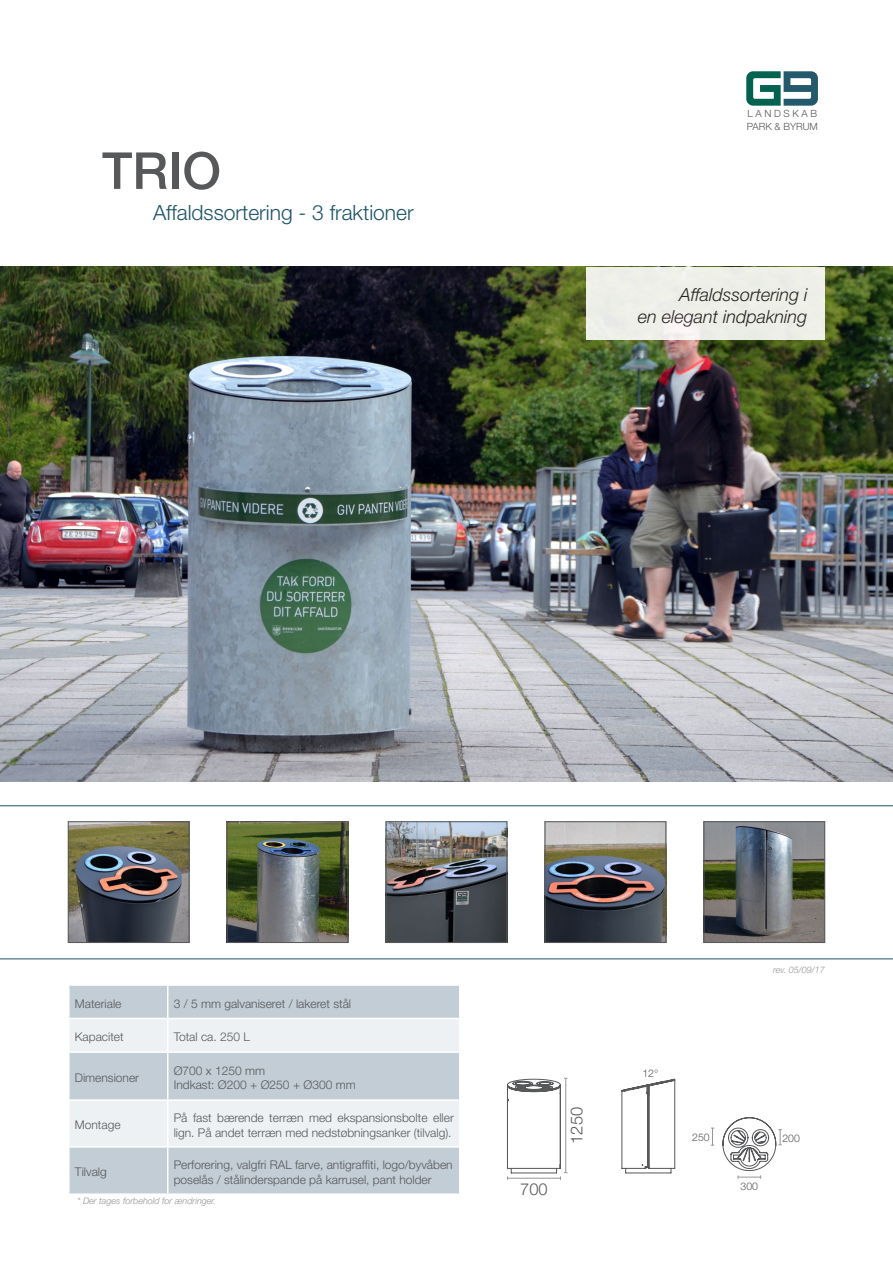
<style>
.page{position:relative;width:893px;height:1263px;background:#fff}
.page>*{position:absolute;margin:0;border:0;box-sizing:border-box;transform-origin:0 0}
.t1{font:500 51px "Helvetica Neue";color:#57585a}
.t2{font:300 21px "Helvetica Neue";color:#1d5467}
.t3{font:italic 300 18px/21.6px "Helvetica Neue";color:#231f20;text-align:right}
.t4{font:300 16.5px "Helvetica Neue";color:#57585a}
.t5{font:300 12px/14.4px "Helvetica Neue";color:#57585a}
.t6{font:300 10.5px "Helvetica Neue";color:#57585a}
.t7{font:300 9.9px/12.1px "Helvetica Neue";letter-spacing:.135em;color:#575756}
.t8{font:italic 300 9px "Helvetica Neue";color:#939598}
</style>
<div class="page">
<svg style="left:0;top:805px;width:893px;height:154px"></svg>
<div style="left:70px;top:986px;width:389px;height:207px;background:#c2cdd6"></div>
<svg style="left:70px;top:1019px;width:389px;height:127px;background:#dce3e8"></svg>
<hr style="left:167px;top:986px;width:1px;height:32px;background:#fff">
<hr style="left:68px;top:1018px;width:100px;height:1px;background:#fff">
<hr style="left:168px;top:1018px;width:292px;height:1px;background:#fff">
<hr style="left:167px;top:1019px;width:1px;height:32px;background:#fff">
<hr style="left:68px;top:1051px;width:100px;height:2px;background:#fff">
<hr style="left:168px;top:1051px;width:292px;height:2px;background:#fff">
<hr style="left:167px;top:1053px;width:1px;height:46px;background:#fff">
<hr style="left:68px;top:1099px;width:100px;height:2px;background:#fff">
<hr style="left:168px;top:1099px;width:292px;height:2px;background:#fff">
<hr style="left:167px;top:1101px;width:1px;height:45px;background:#fff">
<hr style="left:68px;top:1146px;width:100px;height:2px;background:#fff">
<hr style="left:168px;top:1146px;width:292px;height:2px;background:#fff">
<hr style="left:167px;top:1148px;width:1px;height:45px;background:#fff">
<img style="left:0;top:267px;width:893px;height:514px">
<img style="left:70px;top:823px;width:117px;height:118px">
<div style="left:68px;top:821px;width:121px;height:122px;border:1px solid #57585a"></div>
<img style="left:706px;top:823px;width:117px;height:118px">
<div style="left:704px;top:821px;width:121px;height:122px;border:1px solid #57585a"></div>
<img style="left:388px;top:823px;width:117px;height:118px">
<div style="left:386px;top:821px;width:121px;height:122px;border:1px solid #57585a"></div>
<img style="left:229px;top:823px;width:117px;height:118px">
<div style="left:227px;top:821px;width:121px;height:122px;border:1px solid #57585a"></div>
<img style="left:547px;top:823px;width:117px;height:118px">
<div style="left:545px;top:821px;width:121px;height:122px;border:1px solid #57585a"></div>
<div style="left:586px;top:267px;width:239px;height:73px;background:#edefe8"></div>
<svg style="left:711px;top:1128px;width:3px;height:18px"></svg>
<svg style="left:507px;top:1078px;width:60px;height:102px"></svg>
<svg style="left:621px;top:1078px;width:55px;height:96px"></svg>
<svg style="left:722px;top:1117px;width:60px;height:62px"></svg>
<svg style="left:746px;top:71px;width:72px;height:35px"></svg>
<p class="t1" style="left:102px;top:130px;width:121px">TRIO</p>
<p class="t2" style="left:153px;top:196px;width:262px">Affaldssortering - 3 fraktioner</p>
<p class="t7" style="left:747px;top:107px;width:72px">LANDSKAB<br>PARK &amp; BYRUM</p>
<h3 class="t3" style="left:638px;top:283px;width:171px">Affaldssortering i<br>en elegant indpakning</h3>
<p class="t5" style="left:75px;top:995px;width:48px">Materiale</p>
<p class="t5" style="left:174px;top:995px;width:179px">3 / 5 mm galvaniseret / lakeret stål</p>
<p class="t5" style="left:75px;top:1029px;width:50px">Kapacitet</p>
<p class="t5" style="left:174px;top:1029px;width:78px">Total ca. 250 L</p>
<p class="t5" style="left:75px;top:1070px;width:66px">Dimensioner</p>
<p class="t5" style="left:174px;top:1062px;width:93px">Ø700 x 1250 mm</p>
<p class="t5" style="left:174px;top:1077px;width:184px">Indkast: Ø200 + Ø250 + Ø300 mm</p>
<p class="t5" style="left:75px;top:1117px;width:47px">Montage</p>
<p class="t5" style="left:174px;top:1110px;width:282px">På fast bærende terræn med ekspansionsbolte eller lign. På andet terræn med nedstøbningsanker (tilvalg).</p>
<p class="t5" style="left:75px;top:1164px;width:34px">Tilvalg</p>
<p class="t5" style="left:174px;top:1157px;width:280px">Perforering, valgfri RAL farve, antigraffiti, logo/byvåben</p>
<p class="t5" style="left:174px;top:1171px;width:259px">poselås / stålinderspande på karrusel, pant holder</p>
<p class="t8" style="left:77px;top:1193px;width:140px">* Der tages forbehold for ændringer.</p>
<p class="t4" style="left:520px;top:1176px;width:29px">700</p>
<p class="t4" style="left:563px;top:1144px;width:38px;rotate:-90deg">1250</p>
<p class="t8" style="left:773px;top:962px;width:53px">rev. 05/09/17</p>
<p class="t6" style="left:642px;top:1064px;width:17px">12°</p>
<p class="t6" style="left:692px;top:1129px;width:19px">250</p>
<p class="t6" style="left:782px;top:1129px;width:19px">200</p>
<p class="t6" style="left:741px;top:1177px;width:19px">300</p>
</div>
